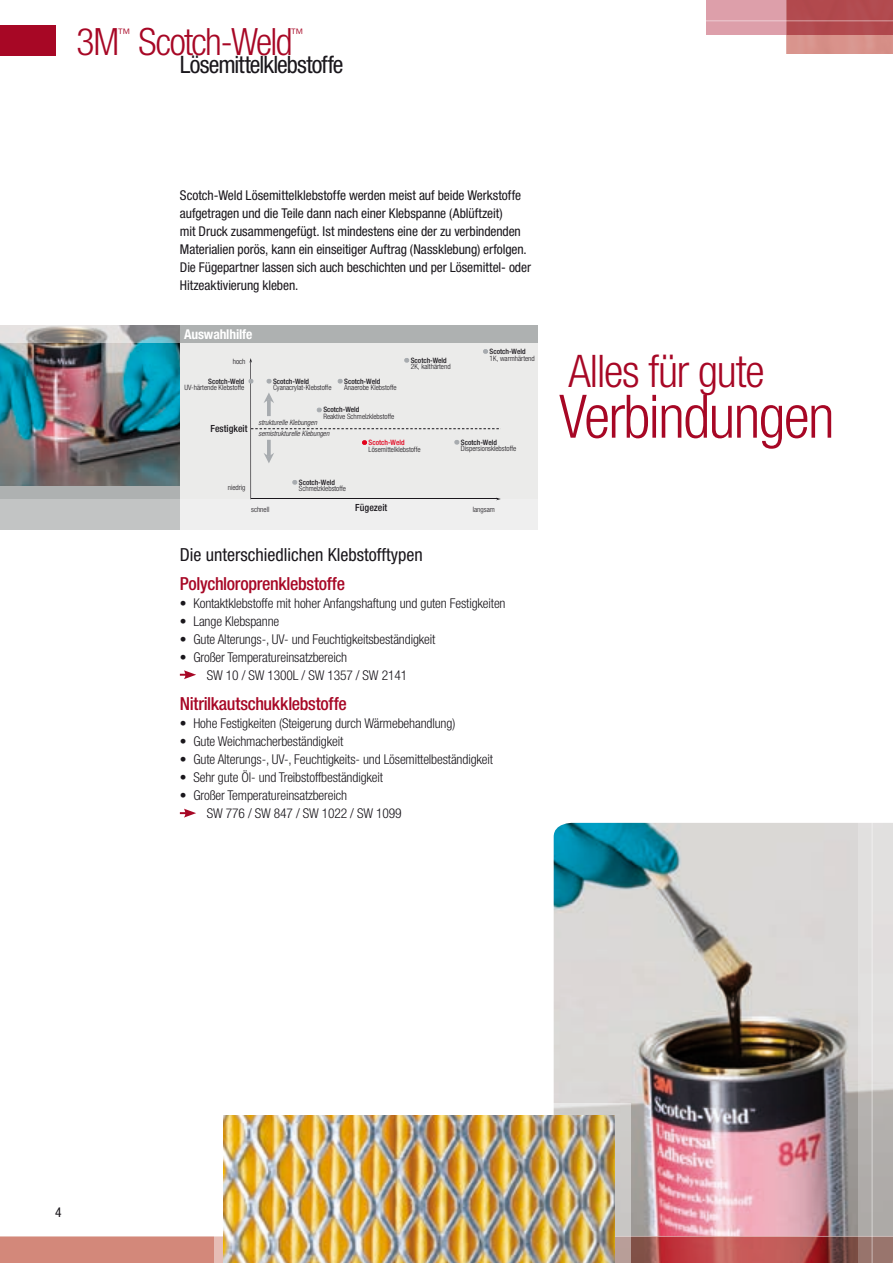
<style>
.page{position:relative;width:893px;height:1263px;background:#fff}
.page>*{position:absolute;margin:0;border:0;box-sizing:border-box;transform-origin:0 0}
.t1{font:300 condensed 60px "Helvetica Neue LT Pro";letter-spacing:-.025em;color:#a70725}
.t2{font:300 condensed 45px "Helvetica Neue LT Pro";letter-spacing:-.025em;color:#a70725}
.t3{font:300 condensed 37.65px "Helvetica Neue LT Pro";letter-spacing:-.045em;color:#a70725}
.t4{font:condensed 24px "Helvetica Neue LT Pro";letter-spacing:-.035em;color:#1a171c}
.t5{font:500 condensed 18px "Helvetica Neue LT Pro";letter-spacing:-.015em;color:#a70725}
.t6{font:condensed 18px "Helvetica Neue LT Pro";color:#1a171c}
.t7{font:300 condensed 13.5px/18px "Helvetica Neue LT Pro";letter-spacing:-.01em;color:#1a171c}
.t8{font:condensed 13.5px/18px "Helvetica Neue LT Pro";letter-spacing:-.005em;color:#1a171c}
.t9{font:700 condensed 13.5px "Helvetica Neue LT Pro";letter-spacing:-.01em;color:#fff}
.t10{font:300 condensed 13.2px "Helvetica Neue LT Pro";color:#a70725}
.t11{font:500 condensed 9.9px "Helvetica Neue LT Pro";color:#1a171c}
.t12{font:300 condensed 7.35px "Helvetica Neue LT Pro";color:#1a171c}
.t13{font:500 condensed 7.35px "Helvetica Neue LT Pro";color:#1a171c}
.t14{font:italic 300 condensed 7.35px/10.4px "Helvetica Neue LT Pro";color:#1a171c}
.t15{font:500 condensed 7.35px "Helvetica Neue LT Pro";color:#e2001a}
</style>
<div class="page">
<div style="left:706px;top:0;width:187px;height:35px;background:#b24a4e"></div>
<svg style="left:706px;top:0;width:81px;height:54px;fill:#dd9faa"></svg>
<div style="left:0;top:25px;width:55px;height:30px;background:#a70725"></div>
<hr style="left:684px;top:20px;width:209px;height:1px;background:#fff">
<div style="left:180px;top:325px;width:357px;height:204px;background:#ebebea"></div>
<div style="left:180px;top:325px;width:357px;height:18px;background:#aeb1b1"></div>
<div style="left:0;top:325px;width:180px;height:204px;background:#aeb1b1"></div>
<img style="left:0;top:343px;width:180px;height:142px">
<svg style="left:0;top:499px;width:537px;height:31px"></svg>
<svg style="left:0;top:325px;width:180px;height:18px;background:#aeafad"></svg>
<hr style="left:251px;top:499px;width:247px;height:1px;background:#1a171c">
<hr style="left:250px;top:361px;width:1px;height:138px;background:#1a171c">
<svg style="left:267px;top:403px;width:4px;height:13px"></svg>
<svg style="left:264px;top:393px;width:10px;height:10px"></svg>
<svg style="left:267px;top:440px;width:4px;height:13px"></svg>
<svg style="left:264px;top:453px;width:10px;height:10px"></svg>
<svg style="left:251px;top:428px;width:250px;height:1px"></svg>
<svg style="left:337px;top:379px;width:5px;height:5px"></svg>
<svg style="left:362px;top:440px;width:5px;height:5px"></svg>
<svg style="left:316px;top:407px;width:6px;height:6px"></svg>
<svg style="left:266px;top:379px;width:5px;height:5px"></svg>
<svg style="left:483px;top:349px;width:5px;height:5px"></svg>
<svg style="left:404px;top:358px;width:5px;height:5px"></svg>
<svg style="left:454px;top:440px;width:5px;height:5px"></svg>
<svg style="left:292px;top:480px;width:5px;height:5px"></svg>
<svg style="left:249px;top:378px;width:5px;height:6px"></svg>
<svg style="left:180px;top:670px;width:16px;height:9px"></svg>
<svg style="left:180px;top:809px;width:16px;height:9px"></svg>
<img style="left:554px;top:823px;width:304px;height:413px">
<svg style="left:0;top:1237px;width:858px;height:26px;background:#bf6961"></svg>
<svg style="left:214px;top:1103px;width:416px;height:160px"></svg>
<img style="left:223px;top:1115px;width:391px;height:148px">
<svg style="left:858px;top:823px;width:35px;height:440px;background:#ccc8c6"></svg>
<hr style="left:872px;top:802px;width:1px;height:461px;background:#fff">
<h3 class="t3" style="left:77px;top:20px;width:44px">3M</h3>
<p class="t10" style="left:118px;top:26px;width:15px">™</p>
<h3 class="t3" style="left:139px;top:20px;width:155px">Scotch-Weld</h3>
<p class="t10" style="left:291px;top:26px;width:15px">™</p>
<h3 class="t4" style="left:180px;top:51px;width:165px">Lösemittelklebstoffe</h3>
<p class="t8" style="left:180px;top:186px;width:353px">Scotch-Weld Lösemittelklebstoffe werden meist auf beide Werkstoffe aufgetragen und die Teile dann nach einer Klebspanne (Ablüftzeit)<br>mit Druck zusammengefügt. Ist mindestens eine der zu verbindenden Materialien porös, kann ein einseitiger Auftrag (Nassklebung) erfolgen.<br>Die Fügepartner lassen sich auch beschichten und per Lösemittel- oder Hitzeaktivierung kleben.</p>
<p class="t9" style="left:184px;top:326px;width:70px">Auswahlhilfe</p>
<p class="t12" style="left:233px;top:357px;width:14px">hoch</p>
<p class="t13" style="left:208px;top:377px;width:38px">Scotch-Weld</p>
<p class="t12" style="left:185px;top:384px;width:61px">UV-härtende Klebstoffe</p>
<p class="t13" style="left:273px;top:377px;width:38px">Scotch-Weld</p>
<p class="t12" style="left:273px;top:383px;width:60px">Cyanacrylat-Klebstoffe</p>
<p class="t13" style="left:344px;top:377px;width:38px">Scotch-Weld</p>
<p class="t12" style="left:344px;top:383px;width:54px">Anaerobe Klebstoffe</p>
<p class="t13" style="left:323px;top:405px;width:38px">Scotch-Weld</p>
<p class="t12" style="left:323px;top:412px;width:72px">Reaktive Schmelzklebstoffe</p>
<p class="t11" style="left:211px;top:423px;width:38px">Festigkeit</p>
<p class="t14" style="left:258px;top:418px;width:72px">strukturelle Klebungen semistrukturelle Klebungen</p>
<p class="t13" style="left:411px;top:356px;width:37px">Scotch-Weld</p>
<p class="t12" style="left:411px;top:363px;width:41px">2K, kalthärtend</p>
<p class="t12" style="left:228px;top:483px;width:19px">niedrig</p>
<p class="t13" style="left:299px;top:478px;width:38px">Scotch-Weld</p>
<p class="t12" style="left:299px;top:485px;width:49px">Schmelzklebstoffe</p>
<p class="t15" style="left:369px;top:438px;width:38px">Scotch-Weld</p>
<p class="t12" style="left:369px;top:445px;width:53px">Lösemittelklebstoffe</p>
<p class="t13" style="left:490px;top:347px;width:37px">Scotch-Weld</p>
<p class="t12" style="left:490px;top:354px;width:47px">1K, warmhärtend</p>
<p class="t13" style="left:461px;top:438px;width:37px">Scotch-Weld</p>
<p class="t12" style="left:461px;top:445px;width:57px">Dispersionsklebstoffe</p>
<p class="t12" style="left:251px;top:505px;width:20px">schnell</p>
<p class="t11" style="left:355px;top:502px;width:34px">Fügezeit</p>
<p class="t12" style="left:473px;top:505px;width:24px">langsam</p>
<h3 class="t6" style="left:180px;top:545px;width:244px">Die unterschiedlichen Klebstofftypen</h3>
<h3 class="t5" style="left:180px;top:572px;width:167px">Polychloroprenklebstoffe</h3>
<p class="t7" style="left:180px;top:594px;width:327px">• Kontaktklebstoffe mit hoher Anfangshaftung und guten Festigkeiten</p>
<p class="t7" style="left:180px;top:612px;width:101px">• Lange Klebspanne</p>
<p class="t7" style="left:180px;top:630px;width:257px">• Gute Alterungs-, UV- und Feuchtigkeitsbeständigkeit</p>
<p class="t7" style="left:207px;top:648px;width:202px;text-indent:-27px">• Großer Temperatureinsatzbereich<br>SW 10 / SW 1300L / SW 1357 / SW 2141</p>
<h3 class="t5" style="left:180px;top:693px;width:168px">Nitrilkautschukklebstoffe</h3>
<p class="t7" style="left:180px;top:714px;width:277px">• Hohe Festigkeiten (Steigerung durch Wärmebehandlung)</p>
<p class="t7" style="left:180px;top:732px;width:165px">• Gute Weichmacherbeständigkeit</p>
<p class="t7" style="left:180px;top:750px;width:315px">• Gute Alterungs-, UV-, Feuchtigkeits- und Lösemittelbeständigkeit</p>
<p class="t7" style="left:180px;top:768px;width:205px">• Sehr gute Öl- und Treibstoffbeständigkeit</p>
<p class="t7" style="left:207px;top:786px;width:196px;text-indent:-27px">• Großer Temperatureinsatzbereich<br>SW 776 / SW 847 / SW 1022 / SW 1099</p>
<h2 class="t2" style="left:569px;top:345px;width:198px">Alles für gute</h2>
<h1 class="t1" style="left:559px;top:382px;width:277px">Verbindungen</h1>
<p class="t8" style="left:55px;top:1203px;width:8px">4</p>
</div>
